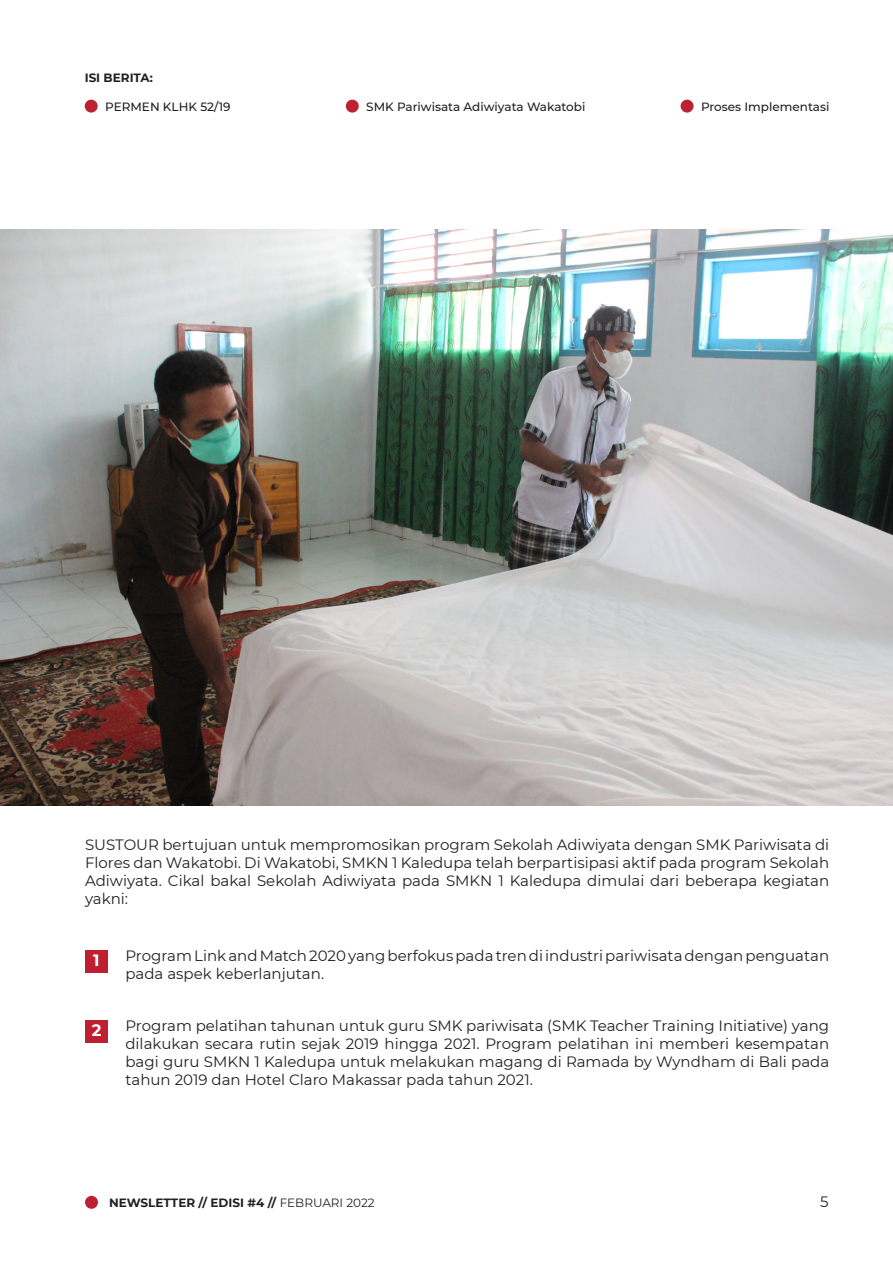
<style>
.page{position:relative;width:893px;height:1263px;background:#fff}
.page>*{position:absolute;margin:0;border:0;box-sizing:border-box;transform-origin:0 0}
.t1{font:700 16.35px "Montserrat";color:#fff}
.t2{font:15px/18px "Montserrat";color:#231f20;text-align:justify}
.t3{font:500 12px "Montserrat";color:#231f20}
.t4{font:700 12px "Montserrat";color:#231f20}
.s1{font-weight:400}
</style>
<div class="page">
<div style="left:85px;top:1196px;width:13px;height:13px;background:#be1f31;border-radius:50%"></div>
<div style="left:85px;top:950px;width:23px;height:23px;background:#be1f31"></div>
<div style="left:85px;top:1020px;width:23px;height:23px;background:#be1f31"></div>
<img style="left:0;top:230px;width:893px;height:576px">
<div style="left:85px;top:100px;width:13px;height:13px;background:#be2131;border-radius:50%"></div>
<div style="left:681px;top:100px;width:12px;height:13px;background:#be2131;border-radius:50%"></div>
<div style="left:346px;top:100px;width:13px;height:13px;background:#be2131;border-radius:50%"></div>
<p class="t4" style="left:85px;top:69px;width:70px">ISI BERITA:</p>
<p class="t3" style="left:105px;top:99px;width:127px">PERMEN KLHK 52/19</p>
<p class="t3" style="left:366px;top:99px;width:221px">SMK Pariwisata Adiwiyata Wakatobi</p>
<p class="t3" style="left:701px;top:99px;width:130px">Proses Implementasi</p>
<p class="t2" style="left:85px;top:835px;width:746px">SUSTOUR bertujuan untuk mempromosikan program Sekolah Adiwiyata dengan SMK Pariwisata di Flores dan Wakatobi. Di Wakatobi, SMKN 1 Kaledupa telah berpartisipasi aktif pada program Sekolah Adiwiyata. Cikal bakal Sekolah Adiwiyata pada SMKN 1 Kaledupa dimulai dari beberapa kegiatan yakni:</p>
<p class="t1" style="left:93px;top:948px;width:8px">1</p>
<p class="t1" style="left:92px;top:1019px;width:11px">2</p>
<p class="t2" style="left:125px;top:946px;width:705px">Program Link and Match 2020 yang berfokus pada tren di industri pariwisata dengan penguatan pada aspek keberlanjutan.</p>
<p class="t2" style="left:125px;top:1016px;width:705px">Program pelatihan tahunan untuk guru SMK pariwisata (SMK Teacher Training Initiative) yang dilakukan secara rutin sejak 2019 hingga 2021. Program pelatihan ini memberi kesempatan bagi guru SMKN 1 Kaledupa untuk melakukan magang di Ramada by Wyndham di Bali pada tahun 2019 dan Hotel Claro Makassar pada tahun 2021.</p>
<p class="t4" style="left:109px;top:1194px;width:267px">NEWSLETTER // EDISI #4 // <span class="s1">FEBRUARI 2022</span></p>
<p class="t2" style="left:820px;top:1192px;width:10px">5</p>
</div>
